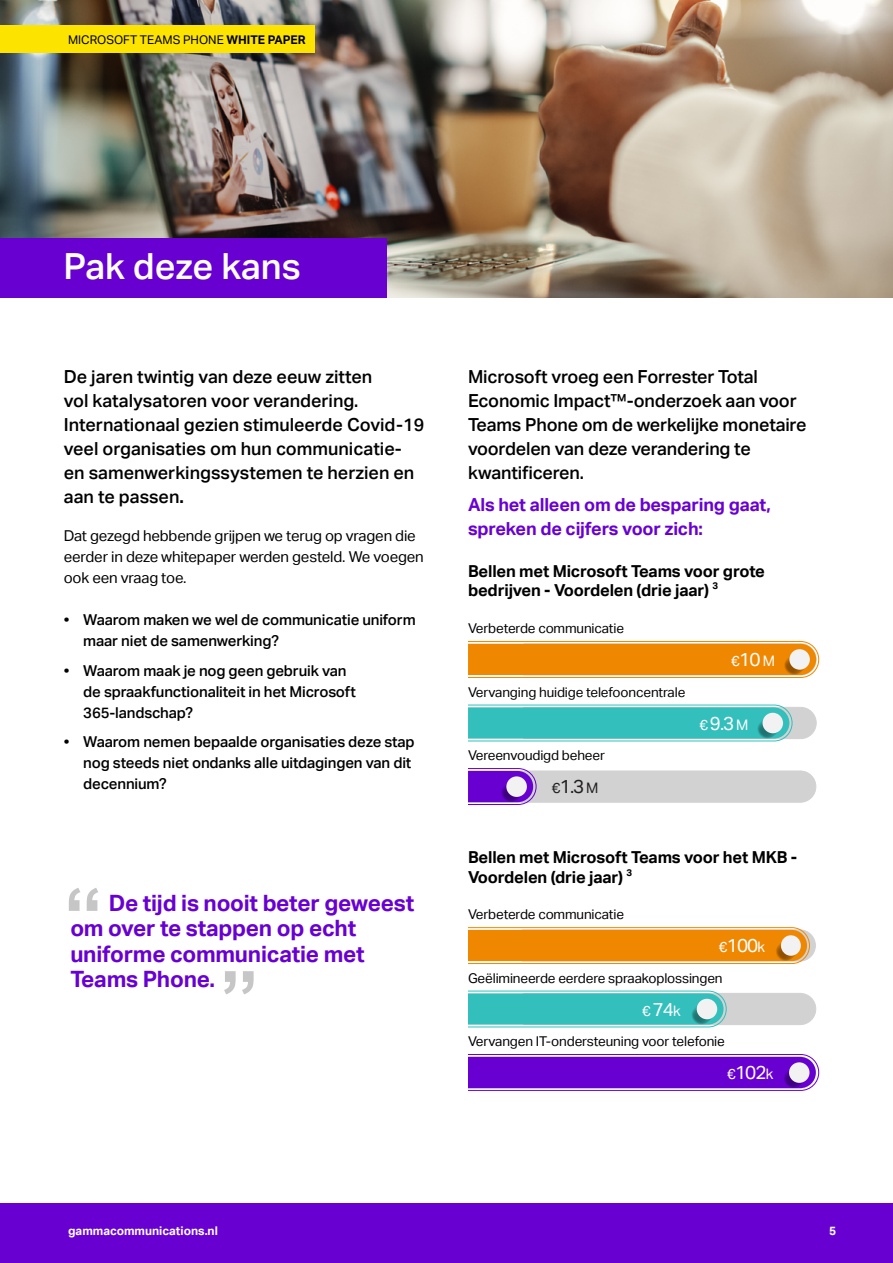
<style>
.page{position:relative;width:893px;height:1263px;background:#fff}
.page>*{position:absolute;margin:0;border:0;box-sizing:border-box;transform-origin:0 0}
.t1{font:700 78px "Arial";color:#c6c6c6}
.t2{font:500 36px "Aktiv Grotesk";color:#fff}
.t3{font:700 22.5px/25.5px "Aktiv Grotesk";letter-spacing:-.01em;color:#6800d2}
.t4{font:18.9px "Aktiv Grotesk";letter-spacing:-.05em;color:#fff}
.t5{font:18.9px "Aktiv Grotesk";color:#231f20}
.t6{font:500 18px/24px "Aktiv Grotesk";letter-spacing:-.01em;color:#000}
.t7{font:700 18px/24px "Aktiv Grotesk";letter-spacing:-.01em;color:#6800d2}
.t8{font:700 16.5px/19.5px "Aktiv Grotesk";letter-spacing:-.01em;color:#000}
.t9{font:500 15px/21px "Aktiv Grotesk";letter-spacing:-.01em;color:#000}
.t10{font:15px/21px "Aktiv Grotesk";letter-spacing:-.01em;color:#000}
.t11{font:14.55px "Aktiv Grotesk";color:#fff}
.t12{font:13.5px "Aktiv Grotesk";letter-spacing:-.01em;color:#000}
.t13{font:12px "Aktiv Grotesk";color:#000}
.t14{font:700 12px "Aktiv Grotesk";color:#fff}
.s1{font-weight:700}
.s2{font-size:14.55px}
.s3{font-size:18.9px}
</style>
<div class="page">
<svg style="left:468px;top:927px;width:347px;height:37px;background:#ef9624"></svg>
<svg style="left:468px;top:990px;width:348px;height:37px;background:#74cbc9"></svg>
<svg style="left:468px;top:1054px;width:351px;height:37px;background:#7b21d5"></svg>
<svg style="left:468px;top:641px;width:351px;height:37px;background:#f09521"></svg>
<svg style="left:468px;top:704px;width:348px;height:37px;background:#59c7c5"></svg>
<svg style="left:468px;top:768px;width:348px;height:37px;background:#c9bbd7"></svg>
<img style="left:0;top:0;width:893px;height:298px">
<div style="left:0;top:238px;width:387px;height:60px;background:#6800d2"></div>
<div style="left:0;top:26px;width:315px;height:27px;background:#fce300"></div>
<div style="left:0;top:1203px;width:893px;height:60px;background:#6800d2"></div>
<p class="t13" style="left:68px;top:33px;width:239px">MICROSOFT TEAMS PHONE <span class="s1">WHITE PAPER</span></p>
<h2 class="t2" style="left:64px;top:245px;width:239px">Pak deze kans</h2>
<p class="t6" style="left:64px;top:365px;width:362px">De jaren twintig van deze eeuw zitten<br>vol katalysatoren voor verandering.<br>Internationaal gezien stimuleerde Covid-19 veel organisaties om hun communicatie&shy;en samenwerkingssystemen te herzien en aan te passen<span class="s1">.</span></p>
<p class="t10" style="left:64px;top:525px;width:362px">Dat gezegd hebbende grijpen we terug op vragen die eerder in deze whitepaper werden gesteld. We voegen ook een vraag toe.</p>
<p class="t9" style="left:83px;top:610px;width:334px;text-indent:-20px">• Waarom maken we wel de communicatie uniform maar niet de samenwerking?</p>
<p class="t9" style="left:83px;top:660px;width:274px;text-indent:-20px">• Waarom maak je nog geen gebruik van de spraakfunctionaliteit in het Microsoft<br>365-landschap?</p>
<p class="t9" style="left:83px;top:732px;width:333px;text-indent:-20px">• Waarom nemen bepaalde organisaties deze stap nog steeds niet ondanks alle uitdagingen van dit decennium?</p>
<h1 class="t1" style="left:64px;top:865px;width:41px">“</h1>
<p class="t3" style="left:70px;top:890px;width:345px;text-indent:38px">De tijd is nooit beter geweest om over te stappen op echt uniforme communicatie met<br>Teams Phone.</p>
<h1 class="t1" style="left:220px;top:948px;width:40px">”</h1>
<p class="t6" style="left:468px;top:365px;width:340px">Microsoft vroeg een Forrester Total<br>Economic Impact™-onderzoek aan voor<br>Teams Phone om de werkelijke monetaire voordelen van deze verandering te kwantificeren.</p>
<p class="t7" style="left:468px;top:493px;width:304px">Als het alleen om de besparing gaat, spreken de cijfers voor zich:</p>
<p class="t8" style="left:468px;top:561px;width:298px">Bellen met Microsoft Teams voor grote bedrijven - Voordelen (drie jaar) <sup>3</sup></p>
<p class="t12" style="left:468px;top:621px;width:157px">Verbeterde communicatie</p>
<p class="t12" style="left:468px;top:684px;width:219px">Vervanging huidige telefooncentrale</p>
<p class="t12" style="left:468px;top:747px;width:138px">Vereenvoudigd beheer</p>
<p class="t5" style="left:552px;top:776px;width:48px"><span class="s2">€</span>1.3 <span class="s2">M</span></p>
<p class="t11" style="left:731px;top:653px;width:45px">€<span class="s3">10</span> M</p>
<p class="t4" style="left:699px;top:712px;width:50px"><span class="s2">€</span> 9.3 <span class="s2">M</span></p>
<p class="t8" style="left:468px;top:847px;width:331px">Bellen met Microsoft Teams voor het MKB -<br>Voordelen (drie jaar) <sup>3</sup></p>
<p class="t12" style="left:468px;top:907px;width:157px">Verbeterde communicatie</p>
<p class="t4" style="left:719px;top:935px;width:48px"><span class="s2">€</span>100<span class="s2">k</span></p>
<p class="t12" style="left:468px;top:970px;width:256px">Geëlimineerde eerdere spraakoplossingen</p>
<p class="t11" style="left:642px;top:1002px;width:40px">€ <span class="s3">74</span>k</p>
<p class="t12" style="left:468px;top:1033px;width:258px">Vervangen IT-ondersteuning voor telefonie</p>
<p class="t4" style="left:727px;top:1061px;width:48px"><span class="s2">€</span>102<span class="s2">k</span></p>
<p class="t14" style="left:68px;top:1224px;width:151px">gammacommunications.nl</p>
<p class="t14" style="left:829px;top:1224px;width:9px">5</p>
</div>
